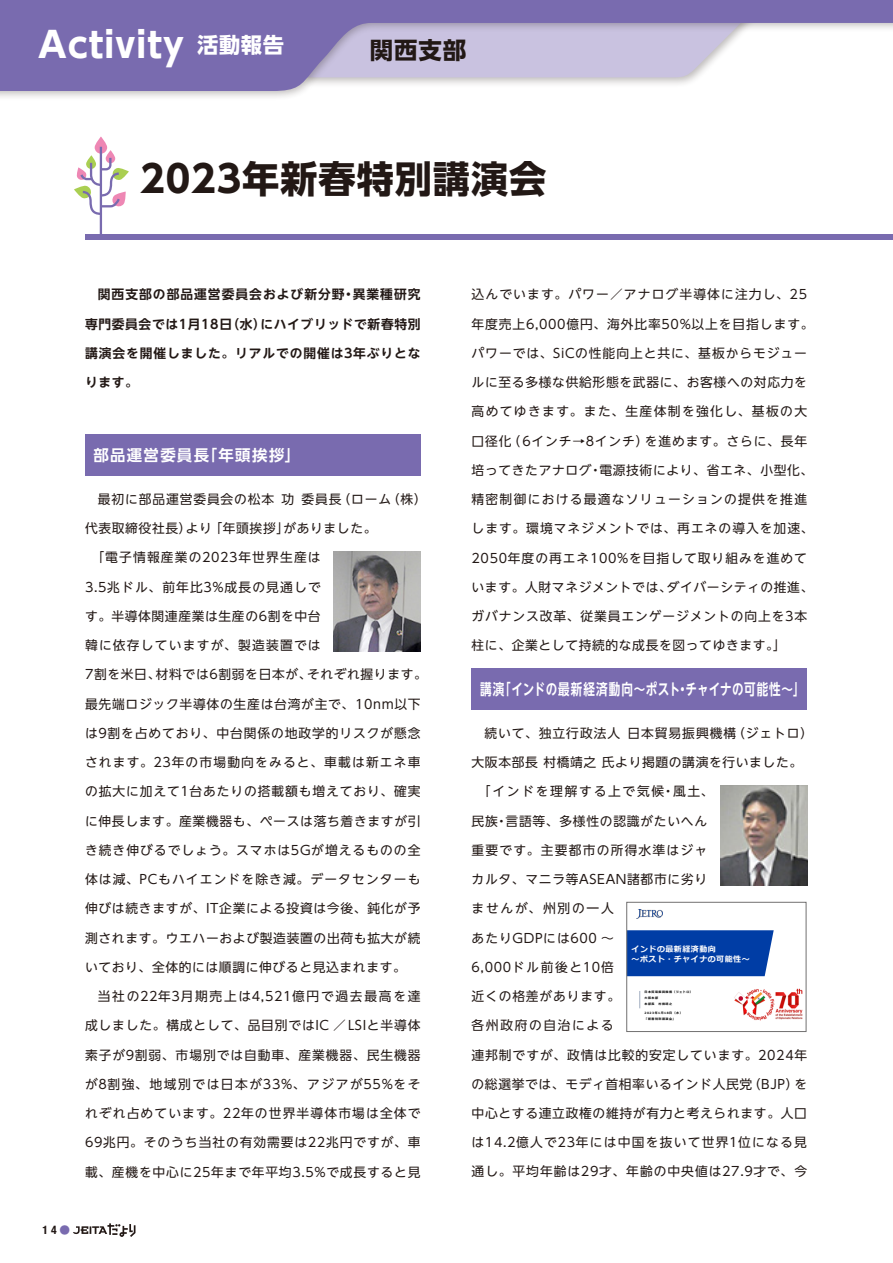
<style>
.page{position:relative;width:893px;height:1263px;background:#fff}
.page>*{position:absolute;margin:0;border:0;box-sizing:border-box;transform-origin:0 0}
.t1{font:700 37.2px "UD Shin Go NT Pro";letter-spacing:.025em;color:#221815}
.t2{font:700 35.1px "UD Shin Go NT Pro";letter-spacing:.025em;color:#fff}
.t3{font:700 23.4px "UD Shin Go NT Pro";color:#221815}
.t4{font:700 15.45px "UD Shin Go NT Pro De";letter-spacing:.05em;color:#fff;scale:.75 1}
.t5{font:700 15.45px "UD Shin Go NT Pro De";letter-spacing:.085em;color:#fff}
.t6{font:12.75px "UD Shin Go NT Pro";letter-spacing:.07em;color:#221815}
.t7{font:12.75px "UD Shin Go NT Pro";letter-spacing:.05em;color:#221815}
.t8{font:12.75px "UD Shin Go NT Pro";letter-spacing:.09em;color:#221815}
.t9{font:700 12.75px "UD Shin Go NT Pro De";letter-spacing:.07em;color:#221815}
.t10{font:12.75px "UD Shin Go NT Pro";letter-spacing:.135em;color:#221815}
.t11{font:12.75px "UD Shin Go NT Pro";letter-spacing:.1em;color:#221815}
.t12{font:12.75px "UD Shin Go NT Pro";letter-spacing:.095em;color:#221815}
.t13{font:700 12.75px "UD Shin Go NT Pro De";letter-spacing:.05em;color:#221815}
.t14{font:12.75px "UD Shin Go NT Pro";letter-spacing:.12em;color:#221815}
.t15{font:12.75px "UD Shin Go NT Pro";letter-spacing:.105em;color:#221815}
.t16{font:12.75px "UD Shin Go NT Pro";letter-spacing:.125em;color:#221815}
.t17{font:700 condensed 11.7px "Helvetica Neue LT Std";color:#221815}
.t18{font:700 7.95px/10.5px "Meiryo";letter-spacing:.06em;color:#fff}
.t19{font:700 3px/5.7px "Meiryo";letter-spacing:.165em;color:#000}
.s1{font-size:21.3px}
.s2{font-family:"UD Shin Go NT Pro";font-weight:400;font-stretch:normal;font-size:10.65px;color:#796baf}
</style>
<div class="page">
<div style="left:85px;top:234px;width:808px;height:5px;background:#796baf"></div>
<hr style="left:100px;top:147px;width:2px;height:90px;background:#796baf">
<svg style="left:74px;top:139px;width:55px;height:77px"></svg>
<svg style="left:73px;top:1223px;width:62px;height:14px"></svg>
<div style="left:0;top:0;width:893px;height:102px;background:#221815;opacity:.3"></div>
<svg style="left:0;top:0;width:893px;height:91px;fill:#796baf"></svg>
<div style="left:85px;top:434px;width:336px;height:42px;background:#796baf"></div>
<div style="left:472px;top:668px;width:335px;height:42px;background:#796baf"></div>
<img style="left:333px;top:551px;width:88px;height:101px">
<img style="left:720px;top:785px;width:87px;height:100px">
<img style="left:637px;top:910px;width:26px;height:9px">
<svg style="left:639px;top:991px;width:1px;height:17px"></svg>
<div style="left:628px;top:930px;width:146px;height:46px;background:#003da5"></div>
<img style="left:734px;top:988px;width:69px;height:33px">
<div style="left:626px;top:902px;width:180px;height:130px;border:1px solid #727171"></div>
<h2 class="t2" style="left:38px;top:16px;width:247px">Activity <span class="s1">活動報告</span></h2>
<h3 class="t3" style="left:370px;top:31px;width:98px">関西支部</h3>
<h1 class="t1" style="left:140px;top:148px;width:408px">2023年新春特別講演会</h1>
<p class="t9" style="left:98px;top:284px;width:324px">関西支部の部品運営委員会および新分野・異業種研究</p>
<p class="t13" style="left:85px;top:313px;width:337px">専門委員会では1月18日（水）にハイブリッドで新春特別</p>
<p class="t9" style="left:85px;top:343px;width:337px">講演会を開催しました。リアルでの開催は3年ぶりとな</p>
<p class="t9" style="left:85px;top:372px;width:54px">ります。</p>
<p class="t5" style="left:94px;top:443px;width:208px">部品運営委員長「年頭挨拶」</p>
<p class="t6" style="left:98px;top:489px;width:331px">最初に部品運営委員会の松本 功 委員長（ローム（株）</p>
<p class="t7" style="left:85px;top:518px;width:293px">代表取締役社長）より「年頭挨拶」がありました。</p>
<p class="t8" style="left:91px;top:547px;width:231px">「電子情報産業の2023年世界生産は</p>
<p class="t8" style="left:85px;top:576px;width:237px">3.5兆ドル、前年比3%成長の見通しで</p>
<p class="t7" style="left:85px;top:606px;width:237px">す。半導体関連産業は生産の6割を中台</p>
<p class="t12" style="left:85px;top:635px;width:237px">韓に依存していますが、製造装置では</p>
<p class="t7" style="left:85px;top:664px;width:343px">7割を米日、材料では6割弱を日本が、それぞれ握ります。</p>
<p class="t6" style="left:85px;top:693px;width:337px">最先端ロジック半導体の生産は台湾が主で、10nm以下</p>
<p class="t6" style="left:85px;top:723px;width:337px">は9割を占めており、中台関係の地政学的リスクが懸念</p>
<p class="t8" style="left:85px;top:752px;width:337px">されます。23年の市場動向をみると、車載は新エネ車</p>
<p class="t6" style="left:85px;top:781px;width:337px">の拡大に加えて1台あたりの搭載額も増えており、確実</p>
<p class="t6" style="left:85px;top:810px;width:337px">に伸長します。産業機器も、ペースは落ち着きますが引</p>
<p class="t6" style="left:85px;top:840px;width:337px">き続き伸びるでしょう。スマホは5Gが増えるものの全</p>
<p class="t8" style="left:85px;top:869px;width:337px">体は減、PCもハイエンドを除き減。データセンターも</p>
<p class="t6" style="left:85px;top:898px;width:337px">伸びは続きますが、IT企業による投資は今後、鈍化が予</p>
<p class="t6" style="left:85px;top:927px;width:337px">測されます。ウエハーおよび製造装置の出荷も拡大が続</p>
<p class="t7" style="left:85px;top:957px;width:322px">いており、全体的には順調に伸びると見込まれます。</p>
<p class="t10" style="left:98px;top:986px;width:324px">当社の22年3月期売上は4,521億円で過去最高を達</p>
<p class="t6" style="left:85px;top:1015px;width:337px">成しました。構成として、品目別ではIC ／LSIと半導体</p>
<p class="t6" style="left:85px;top:1044px;width:337px">素子が9割弱、市場別では自動車、産業機器、民生機器</p>
<p class="t14" style="left:85px;top:1073px;width:337px">が8割強、地域別では日本が33%、アジアが55%をそ</p>
<p class="t8" style="left:85px;top:1103px;width:337px">れぞれ占めています。22年の世界半導体市場は全体で</p>
<p class="t6" style="left:85px;top:1132px;width:337px">69兆円。そのうち当社の有効需要は22兆円ですが、車</p>
<p class="t6" style="left:85px;top:1161px;width:337px">載、産機を中心に25年まで年平均3.5%で成長すると見</p>
<p class="t17" style="left:43px;top:1223px;width:29px">14<span class="s2">●</span></p>
<p class="t8" style="left:472px;top:284px;width:337px">込んでいます。パワー／アナログ半導体に注力し、25</p>
<p class="t6" style="left:472px;top:313px;width:343px">年度売上6,000億円、海外比率50%以上を目指します。</p>
<p class="t6" style="left:472px;top:343px;width:337px">パワーでは、SiCの性能向上と共に、基板からモジュー</p>
<p class="t6" style="left:472px;top:372px;width:337px">ルに至る多様な供給形態を武器に、お客様への対応力を</p>
<p class="t15" style="left:472px;top:401px;width:337px">高めてゆきます。また、生産体制を強化し、基板の大</p>
<p class="t6" style="left:472px;top:430px;width:337px">口径化（6インチ→8インチ）を進めます。さらに、長年</p>
<p class="t7" style="left:472px;top:460px;width:343px">培ってきたアナログ・電源技術により、省エネ、小型化、</p>
<p class="t11" style="left:472px;top:489px;width:337px">精密制御における最適なソリューションの提供を推進</p>
<p class="t6" style="left:472px;top:518px;width:343px">します。環境マネジメントでは、再エネの導入を加速、</p>
<p class="t6" style="left:472px;top:547px;width:337px">2050年度の再エネ100%を目指して取り組みを進めて</p>
<p class="t7" style="left:472px;top:577px;width:343px">います。人財マネジメントでは、ダイバーシティの推進、</p>
<p class="t6" style="left:472px;top:606px;width:337px">ガバナンス改革、従業員エンゲージメントの向上を3本</p>
<p class="t7" style="left:472px;top:635px;width:316px">柱に、企業として持続的な成長を図ってゆきます。」</p>
<p class="t4" style="left:480px;top:677px;width:434px">講演「インドの最新経済動向～ポスト・チャイナの可能性～」</p>
<p class="t6" style="left:484px;top:723px;width:331px">続いて、独立行政法人 日本貿易振興機構（ジェトロ）</p>
<p class="t7" style="left:472px;top:752px;width:332px">大阪本部長 村橋靖之 氏より掲題の講演を行いました。</p>
<p class="t10" style="left:478px;top:781px;width:237px">「インドを理解する上で気候・風土、</p>
<p class="t6" style="left:472px;top:810px;width:237px">民族・言語等、多様性の認識がたいへん</p>
<p class="t12" style="left:472px;top:840px;width:237px">重要です。主要都市の所得水準はジャ</p>
<p class="t6" style="left:472px;top:869px;width:237px">カルタ、マニラ等ASEAN諸都市に劣り</p>
<p class="t10" style="left:472px;top:898px;width:144px">ませんが、州別の一人</p>
<p class="t7" style="left:472px;top:927px;width:144px">あたりGDPには600 ～</p>
<p class="t7" style="left:472px;top:957px;width:144px">6,000ドル前後と10倍</p>
<p class="t6" style="left:472px;top:986px;width:150px">近くの格差があります。</p>
<p class="t16" style="left:472px;top:1015px;width:144px">各州政府の自治による</p>
<p class="t6" style="left:472px;top:1044px;width:337px">連邦制ですが、政情は比較的安定しています。2024年</p>
<p class="t7" style="left:472px;top:1073px;width:337px">の総選挙では、モディ首相率いるインド人民党（BJP）を</p>
<p class="t6" style="left:472px;top:1103px;width:337px">中心とする連立政権の維持が有力と考えられます。人口</p>
<p class="t11" style="left:472px;top:1132px;width:337px">は14.2億人で23年には中国を抜いて世界1位になる見</p>
<p class="t6" style="left:472px;top:1161px;width:337px">通し。平均年齢は29才、年齢の中央値は27.9才で、今</p>
<p class="t18" style="left:632px;top:944px;width:120px">インドの最新経済動向<br>〜ポスト・チャイナの可能性〜</p>
<p class="t19" style="left:645px;top:995px;width:15px">⼤阪本部本部⻑</p>
<p class="t19" style="left:659px;top:1001px;width:15px">村橋靖之</p>
<p class="t19" style="left:645px;top:989px;width:50px">⽇本貿易振興機構（ジェトロ）</p>
<p class="t19" style="left:645px;top:1010px;width:40px">2023年1⽉18⽇（⽔）「新春特別講演会」</p>
</div>
